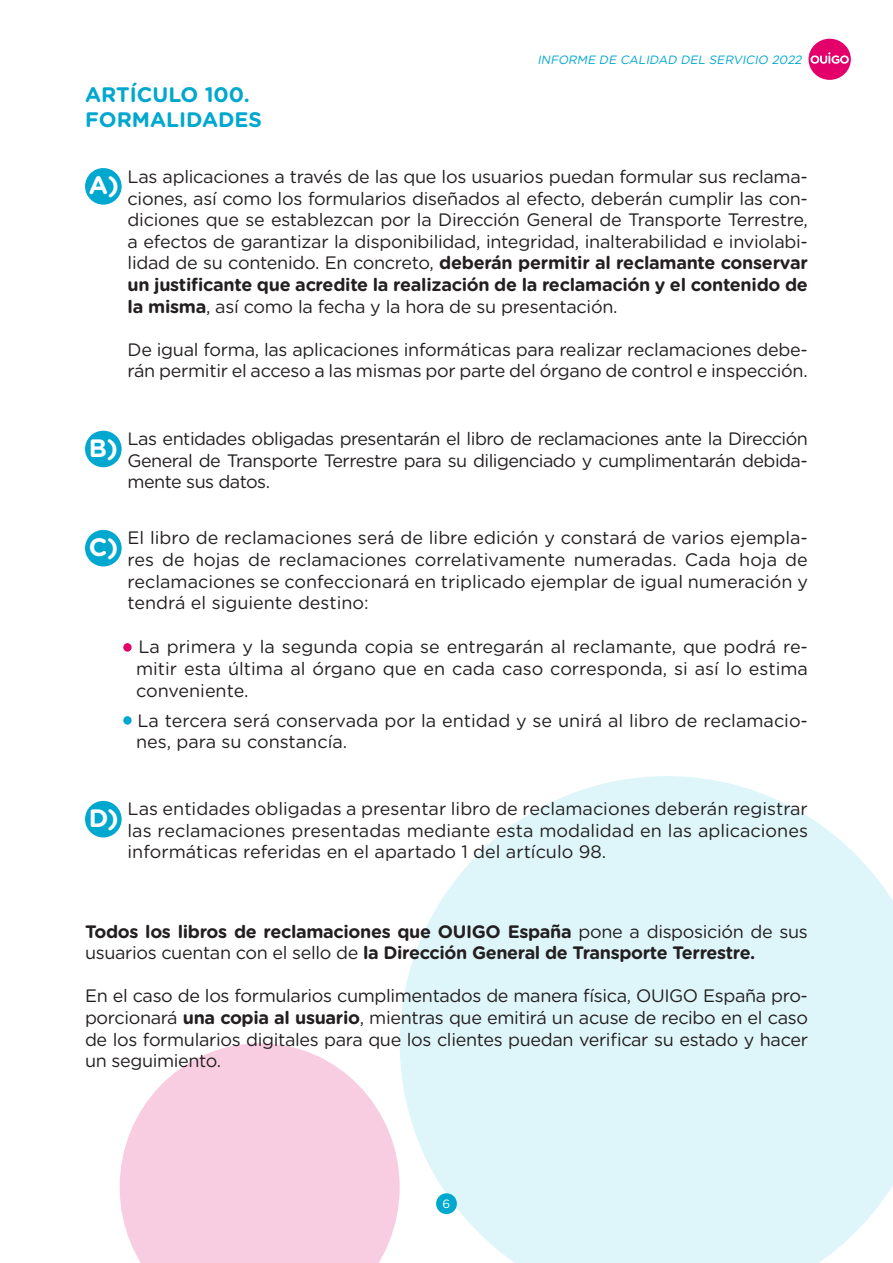
<style>
.page{position:relative;width:893px;height:1263px;background:#fff}
.page>*{position:absolute;margin:0;border:0;box-sizing:border-box;transform-origin:0 0}
.t1{font:700 25.2px "Gotham Rounded";color:#fff}
.t2{font:700 21px/25.2px "Gotham Rounded";color:#00a7cf}
.t3{font:18px/21.6px "Gotham Rounded";letter-spacing:-.015em;color:#231f20;text-align:justify}
.t4{font:700 18px/21.6px "Gotham Rounded";letter-spacing:-.02em;color:#231f20}
.t5{font:italic 12px "Gotham Rounded";color:#00a7cf}
.t6{font:12px "Gotham Rounded";color:#fff}
.s1{font-weight:700}
.s2{font-weight:400}
</style>
<div class="page">
<svg style="left:120px;top:1043px;width:280px;height:220px;fill:#f9cde1"></svg>
<svg style="left:400px;top:776px;width:493px;height:487px;background:#e2f6f9"></svg>
<div style="left:436px;top:1193px;width:21px;height:21px;background:#00a7cf;border-radius:50%"></div>
<div style="left:808px;top:39px;width:43px;height:41px;background:#e3006b;border-radius:50%"></div>
<svg style="left:810px;top:52px;width:39px;height:12px"></svg>
<div style="left:85px;top:168px;width:37px;height:37px;background:#00a7cf;border-radius:50%"></div>
<div style="left:85px;top:431px;width:37px;height:36px;background:#00a7cf;border-radius:50%"></div>
<div style="left:85px;top:530px;width:37px;height:36px;background:#00a7cf;border-radius:50%"></div>
<div style="left:85px;top:801px;width:37px;height:36px;background:#00a7cf;border-radius:50%"></div>
<div style="left:123px;top:643px;width:9px;height:9px;background:#e3006b;border-radius:50%"></div>
<div style="left:123px;top:716px;width:9px;height:9px;background:#00a7cf;border-radius:50%"></div>
<p class="t2" style="left:85px;top:81px;width:178px">ARTÍCULO 100.<br>FORMALIDADES</p>
<p class="t5" style="left:537px;top:51px;width:269px">INFORME DE CALIDAD DEL SERVICIO 2022</p>
<h1 class="t1" style="left:89px;top:167px;width:32px">A)</h1>
<p class="t3" style="left:128px;top:165px;width:682px">Las aplicaciones a través de las que los usuarios puedan formular sus reclama&shy;ciones, así como los formularios diseñados al efecto, deberán cumplir las con&shy;diciones que se establezcan por la Dirección General de Transporte Terrestre, a efectos de garantizar la disponibilidad, integridad, inalterabilidad e inviolabi&shy;lidad de su contenido. En concreto, <span class="s1">deberán permitir al reclamante conservar un justificante que acredite la realización de la reclamación y el contenido de la misma</span>, así como la fecha y la hora de su presentación.</p>
<p class="t3" style="left:128px;top:338px;width:682px">De igual forma, las aplicaciones informáticas para realizar reclamaciones debe&shy;rán permitir el acceso a las mismas por parte del órgano de control e inspección.</p>
<h1 class="t1" style="left:89px;top:429px;width:31px">B)</h1>
<p class="t3" style="left:128px;top:427px;width:682px">Las entidades obligadas presentarán el libro de reclamaciones ante la Dirección General de Transporte Terrestre para su diligenciado y cumplimentarán debida&shy;mente sus datos.</p>
<h1 class="t1" style="left:89px;top:529px;width:31px">C)</h1>
<p class="t3" style="left:128px;top:526px;width:682px">El libro de reclamaciones será de libre edición y constará de varios ejempla&shy;res de hojas de reclamaciones correlativamente numeradas. Cada hoja de reclamaciones se confeccionará en triplicado ejemplar de igual numeración y tendrá el siguiente destino:</p>
<p class="t3" style="left:136px;top:635px;width:673px">La primera y la segunda copia se entregarán al reclamante, que podrá re&shy;mitir esta última al órgano que en cada caso corresponda, si así lo estima conveniente.</p>
<p class="t3" style="left:136px;top:709px;width:673px">La tercera será conservada por la entidad y se unirá al libro de reclamacio&shy;nes, para su constancía.</p>
<h1 class="t1" style="left:89px;top:799px;width:32px">D)</h1>
<p class="t3" style="left:128px;top:797px;width:682px">Las entidades obligadas a presentar libro de reclamaciones deberán registrar las reclamaciones presentadas mediante esta modalidad en las aplicaciones informáticas referidas en el apartado 1 del artículo 98.</p>
<p class="t4" style="left:85px;top:920px;width:724px">Todos los libros de reclamaciones que OUIGO España <span class="s2">pone a disposición de sus usuarios cuentan con el sello de</span> la Dirección General de Transporte Terrestre.</p>
<p class="t3" style="left:85px;top:984px;width:724px">En el caso de los formularios cumplimentados de manera física, OUIGO España pro&shy;porcionará <span class="s1">una copia al usuario</span>, mientras que emitirá un acuse de recibo en el caso de los formularios digitales para que los clientes puedan verificar su estado y hacer un seguimiento.</p>
<p class="t6" style="left:443px;top:1195px;width:9px">6</p>
</div>
